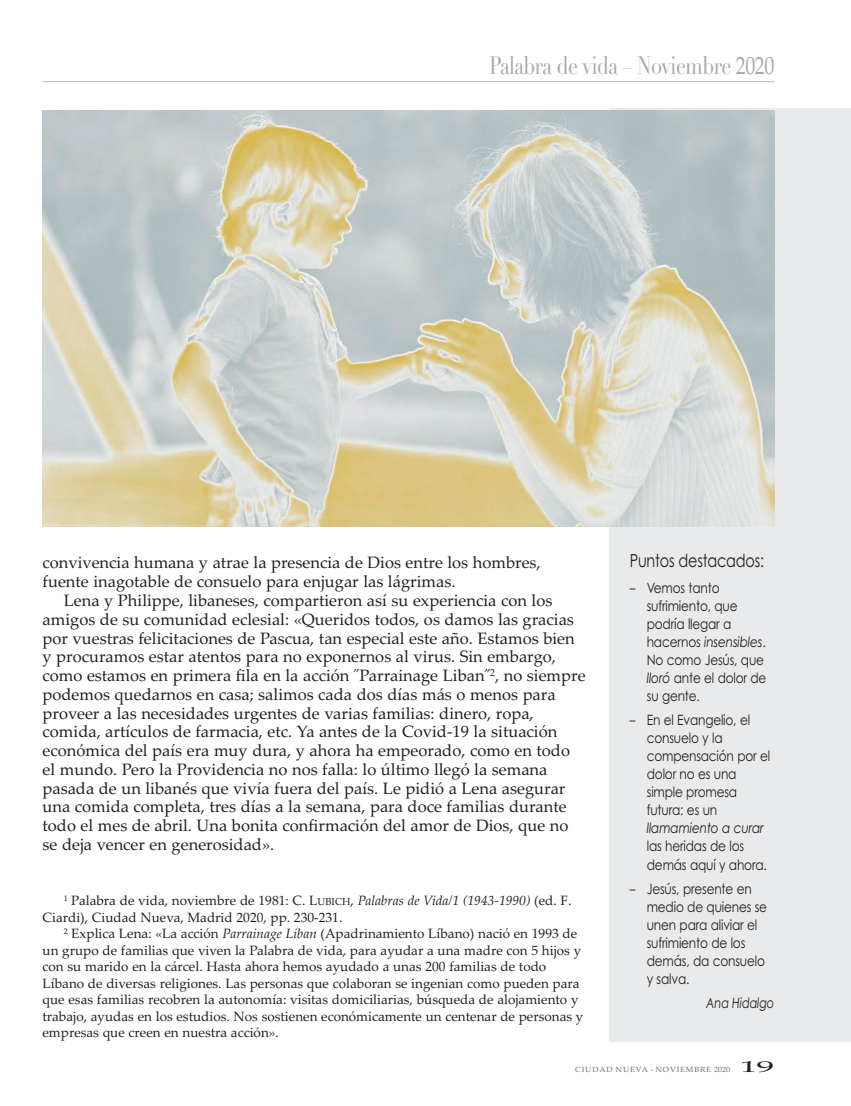
<style>
.page{position:relative;width:851px;height:1106px;background:#fff}
.page>*{position:absolute;margin:0;border:0;box-sizing:border-box;transform-origin:0 0}
.t1{font:24.9px "Didot";letter-spacing:-.025em;color:#a8a9ad;scale:.8 1}
.t2{font:18px "Century Gothic";letter-spacing:-.015em;color:#231f20;scale:.8 1}
.t3{font:16.5px/18.8px "Palatino Linotype";color:#231f20}
.t4{font:15.75px "Palatino Linotype";color:#231f20;scale:2.26 1}
.t5{font:14.25px/18px "Century Gothic";letter-spacing:-.015em;color:#231f20;scale:.8 1}
.t6{font:14.25px/18px "Century Gothic";letter-spacing:-.015em;color:#231f20;scale:.85 1}
.t7{font:italic 14.25px "Century Gothic";letter-spacing:-.015em;color:#231f20;scale:.85 1}
.t8{font:italic 14.25px "Century Gothic";letter-spacing:-.015em;color:#231f20;scale:.8 1}
.t9{font:13.5px/16.5px "Palatino Linotype";color:#231f20}
.t10{font:7.5px "Palatino Linotype";letter-spacing:.095em;color:#6c6d70;scale:1.08 1}
.s1{font-family:"Palatino Linotype"}
.s2{font-size:10.2px}
.s3{font-style:italic}
</style>
<div class="page">
<hr style="left:43px;top:81px;width:731px;height:1px;background:#bcbdc0">
<div style="left:608px;top:108px;width:242px;height:933px;background:#e9eaeb"></div>
<img style="left:43px;top:110px;width:731px;height:416px">
<h1 class="t1" style="left:489px;top:51px;width:358px">Palabra de vida – Noviembre <span class="s1">2020</span></h1>
<p class="t3" style="left:43px;top:553px;width:499px">convivencia humana y atrae la presencia de Dios entre los hombres, fuente inagotable de consuelo para enjugar las lágrimas.</p>
<p class="t3" style="left:43px;top:591px;width:544px;text-indent:21px">Lena y Philippe, libaneses, compartieron así su experiencia con los amigos de su comunidad eclesial: «Queridos todos, os damos las gracias por vuestras felicitaciones de Pascua, tan especial este año. Estamos bien y procuramos estar atentos para no exponernos al virus. Sin embargo, como estamos en primera fila en la acción ˝Parrainage Liban˝<sup>2</sup>, no siempre podemos quedarnos en casa; salimos cada dos días más o menos para proveer a las necesidades urgentes de varias familias: dinero, ropa, comida, artículos de farmacia, etc. Ya antes de la Covid-19 la situación económica del país era muy dura, y ahora ha empeorado, como en todo el mundo. Pero la Providencia no nos falla: lo último llegó la semana pasada de un libanés que vivía fuera del país. Le pidió a Lena asegurar una comida completa, tres días a la semana, para doce familias durante todo el mes de abril. Una bonita confirmación del amor de Dios, que no se deja vencer en generosidad».</p>
<p class="t9" style="left:43px;top:892px;width:530px;text-indent:21px"><sup>1</sup> Palabra de vida, noviembre de 1981: C. L<span class="s2">UBICH</span>, <span class="s3">Palabras de Vida/1 (1943-1990)</span> (ed. F.<br>Ciardi), Ciudad Nueva, Madrid 2020, pp. 230-231.</p>
<p class="t9" style="left:42px;top:925px;width:542px;text-indent:21px"><sup>2</sup> Explica Lena: «La acción <span class="s3">Parrainage Liban</span> (Apadrinamiento Líbano) nació en 1993 de un grupo de familias que viven la Palabra de vida, para ayudar a una madre con 5 hijos y con su marido en la cárcel. Hasta ahora hemos ayudado a unas 200 familias de todo Líbano de diversas religiones. Las personas que colaboran se ingenian como pueden para que esas familias recobren la autonomía: visitas domiciliarias, búsqueda de alojamiento y trabajo, ayudas en los estudios. Nos sostienen económicamente un centenar de personas y empresas que creen en nuestra acción».</p>
<p class="t2" style="left:629px;top:550px;width:169px">Puntos destacados:</p>
<p class="t5" style="left:646px;top:579px;width:151px;text-indent:-17px">– Vemos tanto sufrimiento, que podría llegar a hacernos <span class="s3">insensibles</span>.<br>No como Jesús, que <span class="s3">lloró</span> ante el dolor de su gente.</p>
<p class="t5" style="left:646px;top:711px;width:156px;text-indent:-17px">– En el Evangelio, el consuelo y la compensación por el dolor no es una simple promesa futura: es un</p>
<p class="t7" style="left:646px;top:820px;width:139px">llamamiento a curar</p>
<p class="t6" style="left:646px;top:837px;width:143px">las heridas de los demás aquí y ahora.</p>
<p class="t5" style="left:646px;top:880px;width:152px;text-indent:-17px">– Jesús, presente en medio de quienes se unen para aliviar el sufrimiento de los demás, da consuelo y salva.</p>
<p class="t8" style="left:706px;top:995px;width:87px">Ana Hidalgo</p>
<p class="t10" style="left:575px;top:1065px;width:145px">CIUDAD NUEVA - NOVIEMBRE 2020</p>
<p class="t4" style="left:739px;top:1057px;width:17px">19</p>
</div>
